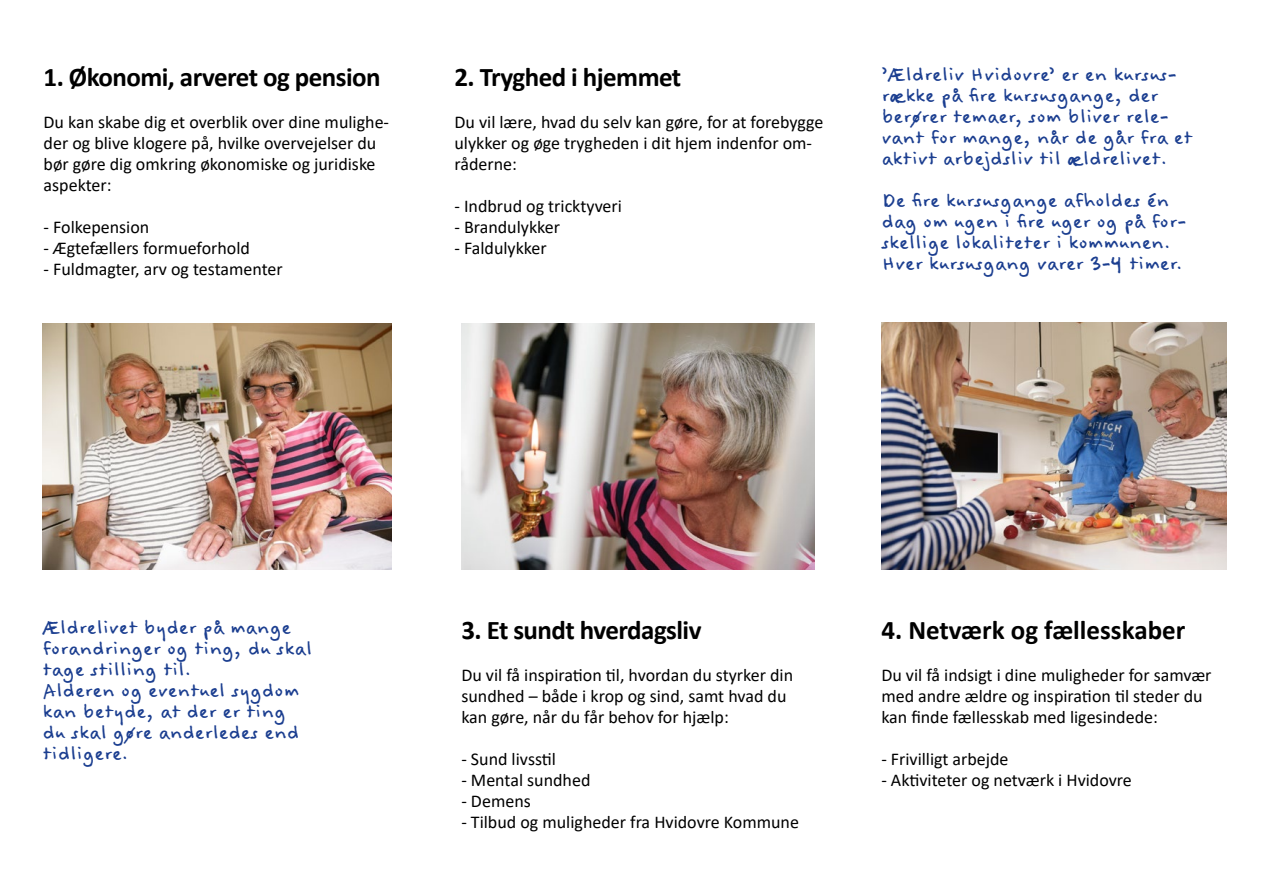
<style>
.page{position:relative;width:1263px;height:893px;background:#fff}
.page>*{position:absolute;margin:0;border:0;box-sizing:border-box;transform-origin:0 0}
.Rubrik{font:700 27px "Calibri";letter-spacing:-.02em;color:#000}
.Rubrik-2{font:700 27px "Calibri";color:#000}
.Tekstboks{font:24px/21px "Felt Tip Woman";color:#1b3e90}
.Brød{font:18px/21px "Calibri";color:#000}
.Bullet{font:18px "Calibri";color:#000}
</style>
<div class="page">
<img style="left:43px;top:323px;width:348px;height:247px">
<img style="left:461px;top:323px;width:353px;height:247px">
<img style="left:881px;top:323px;width:346px;height:247px">
<h2 class="Rubrik" style="left:44px;top:58px;width:339px">1. Økonomi, arveret og pension</h2>
<p class="Brød" style="left:44px;top:111px;width:347px">Du kan skabe dig et overblik over dine mulighe&shy;der og blive klogere på, hvilke overvejelser du bør gøre dig omkring økonomiske og juridiske aspekter:</p>
<p class="Bullet" style="left:44px;top:215px;width:107px">- Folkepension</p>
<p class="Bullet" style="left:44px;top:236px;width:208px">- Ægtefællers formueforhold</p>
<p class="Bullet" style="left:44px;top:257px;width:241px">- Fuldmagter, arv og testamenter</p>
<h2 class="Rubrik" style="left:454px;top:58px;width:228px">2. Tryghed i hjemmet</h2>
<p class="Brød" style="left:454px;top:111px;width:370px">Du vil lære, hvad du selv kan gøre, for at forebygge ulykker og øge trygheden i dit hjem indenfor om&shy;råderne:</p>
<p class="Bullet" style="left:454px;top:194px;width:169px">- Indbrud og tricktyveri</p>
<p class="Bullet" style="left:454px;top:215px;width:107px">- Brandulykker</p>
<p class="Bullet" style="left:454px;top:236px;width:94px">- Faldulykker</p>
<p class="Tekstboks" style="left:881px;top:65px;width:313px">’Ældreliv Hvidovre’ er en kursus&shy;række på fire kursusgange, der berører temaer, som bliver rele&shy;vant for mange, når de går fra et aktivt arbejdsliv til ældrelivet.</p>
<p class="Tekstboks" style="left:881px;top:191px;width:307px">De fire kursusgange afholdes én dag om ugen i fire uger og på for&shy;skellige lokaliteter i kommunen.<br>Hver kursusgang varer 3-4 timer.</p>
<p class="Tekstboks" style="left:43px;top:618px;width:271px">Ældrelivet byder på mange forandringer og ting, du skal tage stilling til.</p>
<p class="Tekstboks" style="left:43px;top:681px;width:258px">Alderen og eventuel sygdom kan betyde, at der er ting du skal gøre anderledes end tidligere.</p>
<h2 class="Rubrik" style="left:461px;top:611px;width:242px">3. Et sundt hverdagsliv</h2>
<p class="Brød" style="left:461px;top:664px;width:333px">Du vil få inspiration til, hvordan du styrker din sundhed – både i krop og sind, samt hvad du kan gøre, når du får behov for hjælp:</p>
<p class="Bullet" style="left:461px;top:747px;width:96px">- Sund livsstil</p>
<p class="Bullet" style="left:461px;top:768px;width:131px">- Mental sundhed</p>
<p class="Bullet" style="left:461px;top:789px;width:71px">- Demens</p>
<p class="Bullet" style="left:461px;top:810px;width:339px">- Tilbud og muligheder fra Hvidovre Kommune</p>
<h2 class="Rubrik-2" style="left:881px;top:611px;width:305px">4. Netværk og fællesskaber</h2>
<p class="Brød" style="left:881px;top:664px;width:332px">Du vil få indsigt i dine muligheder for samvær med andre ældre og inspiration til steder du kan finde fællesskab med ligesindede:</p>
<p class="Bullet" style="left:881px;top:747px;width:129px">- Frivilligt arbejde</p>
<p class="Bullet" style="left:881px;top:768px;width:252px">- Aktiviteter og netværk i Hvidovre</p>
</div>
